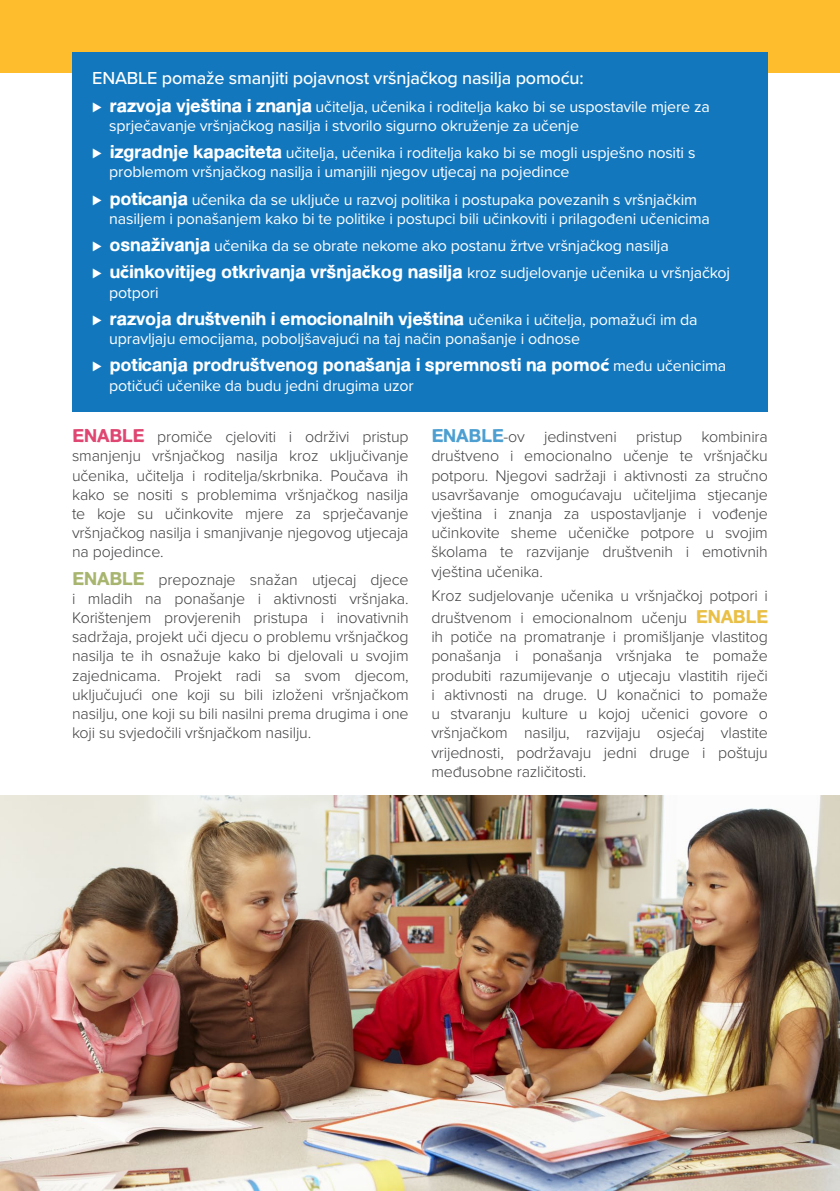
<style>
.page{position:relative;width:840px;height:1191px;background:#fff}
.page>*{position:absolute;margin:0;border:0;box-sizing:border-box;transform-origin:0 0}
.t1{font:700 18px "Sketchetik Fill";letter-spacing:-.01em;color:#fff}
.t2{font:500 18px "Proxima Nova";letter-spacing:-.01em;color:#fff}
.t3{font:300 16px/19.2px "Proxima Nova";letter-spacing:-.01em;color:#414042;text-align:justify}
.t4{font:16px/19.2px "Proxima Nova";letter-spacing:-.01em;color:#fff}
.s1{font-family:"Proxima Nova T";font-weight:100}
.s2{font-family:"Sketchetik Fill";font-weight:700;font-size:18px}
.s3{font-family:"Proxima Nova T";font-weight:100;font-size:16px}
.s4{font-family:"Proxima Nova Extrabld";font-weight:400}
.s5{font-family:"Proxima Nova";font-weight:400;font-size:16px}
.s6{font-family:"Sketchetik Fill";font-weight:700;font-size:18px;color:#df4671}
.s7{font-family:"Sketchetik Fill";font-weight:700;font-size:18px;color:#a8b56f}
.s8{font-family:"Sketchetik Fill";font-weight:700;font-size:18px;color:#4d9fd1}
.s9{font-family:"Sketchetik Fill";font-weight:700;font-size:18px;color:#e9c045}
</style>
<div class="page">
<div style="left:0;top:0;width:839px;height:72px;background:#febd2d"></div>
<div style="left:72px;top:52px;width:695px;height:360px;background:#1277bd"></div>
<img style="left:0;top:795px;width:839px;height:396px">
<p class="t2" style="left:92px;top:68px;width:492px">ENABLE pomaže smanjiti pojavnost vršnjačkog nasilja pomoću:</p>
<p class="t4" style="left:109px;top:97px;width:601px;text-indent:-17px"><span class="s1">⊲</span> <span class="s2">razvoja vještina i znanja</span> učitelja, učenika i roditelja kako bi se uspostavile mjere za sprječavanje vršnjačkog nasilja i stvorilo sigurno okruženje za učenje</p>
<p class="t4" style="left:109px;top:144px;width:587px;text-indent:-17px"><span class="s1">⊲</span> <span class="s2">izgradnje kapaciteta</span> učitelja, učenika i roditelja kako bi se mogli uspješno nositi s problemom vršnjačkog nasilja i umanjili njegov utjecaj na pojedince</p>
<p class="t4" style="left:109px;top:190px;width:602px;text-indent:-17px"><span class="s1">⊲</span> <span class="s2">poticanja</span> učenika da se uključe u razvoj politika i postupaka povezanih s vršnjačkim nasiljem i ponašanjem kako bi te politike i postupci bili učinkoviti i prilagođeni učenicima</p>
<p class="t4" style="left:92px;top:236px;width:577px"><span class="s1">⊲</span> <span class="s2">osnaživanja</span> učenika da se obrate nekome ako postanu žrtve vršnjačkog nasilja</p>
<p class="t1" style="left:92px;top:261px;width:639px"><span class="s3">⊲</span> u<span class="s4">č</span>inkovitijeg otkrivanja vršnja<span class="s4">č</span>kog nasilja <span class="s5">kroz sudjelovanje učenika u vršnjačkoj</span></p>
<p class="t4" style="left:109px;top:283px;width:51px">potpori</p>
<p class="t1" style="left:92px;top:307px;width:606px"><span class="s3">⊲</span> razvoja društvenih i emocionalnih vještina <span class="s5">učenika i učitelja, pomažući im da</span></p>
<p class="t4" style="left:109px;top:329px;width:472px">upravljaju emocijama, poboljšavajući na taj način ponašanje i odnose</p>
<p class="t1" style="left:92px;top:354px;width:635px"><span class="s3">⊲</span> poticanja prodruštvenog ponašanja i spremnosti na pomo<span class="s4">ć</span> <span class="s5">među učenicima</span></p>
<p class="t4" style="left:109px;top:376px;width:306px">potičući učenike da budu jedni drugima uzor</p>
<p class="t3" style="left:72px;top:427px;width:338px"><span class="s6">ENABLE</span> promiče cjeloviti i održivi pristup smanjenju vršnjačkog nasilja kroz uključivanje učenika, učitelja i roditelja/skrbnika. Poučava ih kako se nositi s problemima vršnjačkog nasilja te koje su učinkovite mjere za sprječavanje vršnjačkog nasilja i smanjivanje njegovog utjecaja na pojedince.</p>
<p class="t3" style="left:72px;top:570px;width:338px"><span class="s7">ENABLE</span> prepoznaje snažan utjecaj djece i mladih na ponašanje i aktivnosti vršnjaka.<br>Korištenjem provjerenih pristupa i inovativnih sadržaja, projekt uči djecu o problemu vršnjačkog nasilja te ih osnažuje kako bi djelovali u svojim zajednicama. Projekt radi sa svom djecom, uključujući one koji su bili izloženi vršnjačkom nasilju, one koji su bili nasilni prema drugima i one koji su svjedočili vršnjačkom nasilju.</p>
<p class="t3" style="left:431px;top:427px;width:338px"><span class="s8">ENABLE</span>-ov jedinstveni pristup kombinira društveno i emocionalno učenje te vršnjačku potporu. Njegovi sadržaji i aktivnosti za stručno usavršavanje omogućavaju učiteljima stjecanje vještina i znanja za uspostavljanje i vođenje učinkovite sheme učeničke potpore u svojim školama te razvijanje društvenih i emotivnih vještina učenika.</p>
<p class="t3" style="left:431px;top:585px;width:338px;line-height:21.6px">Kroz sudjelovanje učenika u vršnjačkoj potpori i društvenom i emocionalnom učenju <span class="s9">ENABLE</span></p>
<p class="t3" style="left:431px;top:627px;width:338px">ih potiče na promatranje i promišljanje vlastitog ponašanja i ponašanja vršnjaka te pomaže produbiti razumijevanje o utjecaju vlastitih riječi i aktivnosti na druge. U konačnici to pomaže u stvaranju kulture u kojoj učenici govore o vršnjačkom nasilju, razvijaju osjećaj vlastite vrijednosti, podržavaju jedni druge i poštuju međusobne različitosti.</p>
</div>
